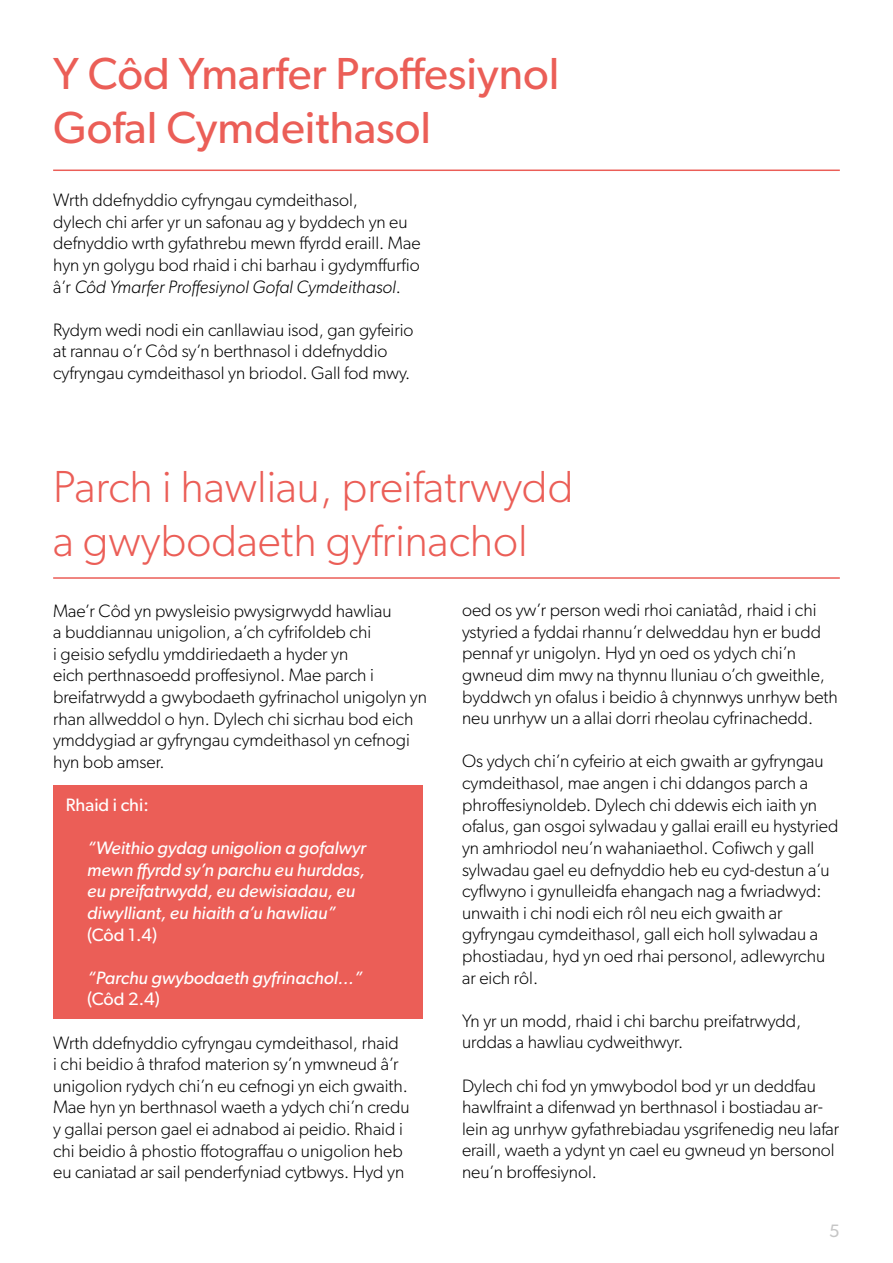
<style>
.page{position:relative;width:893px;height:1263px;background:#fff}
.page>*{position:absolute;margin:0;border:0;box-sizing:border-box;transform-origin:0 0}
.t1{font:300 45px/54px "Gibson";color:#eb5e57}
.t2{font:45px/54px "Gibson";color:#eb5e57}
.t3{font:300 18px/21.6px "Gibson";color:#000}
.t4{font:italic 18px/21.6px "Gibson";color:#fff}
.t5{font:18px "Gibson";color:#fff}
.t6{font:18px "Gibson";color:#c6c6c6}
.s1{font-style:italic}
</style>
<div class="page">
<div style="left:53px;top:785px;width:369px;height:233px;background:#eb5e57"></div>
<hr style="left:53px;top:170px;width:787px;height:1px;background:#eb5e57">
<hr style="left:53px;top:577px;width:787px;height:2px;background:#eb5e57">
<h1 class="t2" style="left:53px;top:46px;width:508px">Y Côd Ymarfer Proffesiynol<br>Gofal Cymdeithasol</h1>
<p class="t3" style="left:53px;top:189px;width:369px">Wrth ddefnyddio cyfryngau cymdeithasol,<br>dylech chi arfer yr un safonau ag y byddech yn eu defnyddio wrth gyfathrebu mewn ffyrdd eraill. Mae hyn yn golygu bod rhaid i chi barhau i gydymffurfio â’r <span class="s1">Côd Ymarfer Proffesiynol Gofal Cymdeithasol</span>.</p>
<p class="t3" style="left:53px;top:318px;width:362px">Rydym wedi nodi ein canllawiau isod, gan gyfeirio at rannau o’r Côd sy’n berthnasol i ddefnyddio cyfryngau cymdeithasol yn briodol. Gall fod mwy.</p>
<h1 class="t1" style="left:53px;top:459px;width:522px">Parch i hawliau, preifatrwydd a gwybodaeth gyfrinachol</h1>
<p class="t3" style="left:53px;top:599px;width:375px">Mae’r Côd yn pwysleisio pwysigrwydd hawliau<br>a buddiannau unigolion, a’ch cyfrifoldeb chi<br>i geisio sefydlu ymddiriedaeth a hyder yn<br>eich perthnasoedd proffesiynol. Mae parch i breifatrwydd a gwybodaeth gyfrinachol unigolyn yn rhan allweddol o hyn. Dylech chi sicrhau bod eich ymddygiad ar gyfryngau cymdeithasol yn cefnogi hyn bob amser.</p>
<p class="t5" style="left:66px;top:794px;width:84px">Rhaid i chi:</p>
<p class="t4" style="left:87px;top:837px;width:280px">“Weithio gydag unigolion a gofalwyr mewn ffyrdd sy’n parchu eu hurddas, eu preifatrwydd, eu dewisiadau, eu diwylliant, eu hiaith a’u hawliau”</p>
<p class="t5" style="left:87px;top:923px;width:71px">(Côd 1.4)</p>
<p class="t4" style="left:87px;top:966px;width:277px">“Parchu gwybodaeth gyfrinachol…”</p>
<p class="t5" style="left:87px;top:988px;width:74px">(Côd 2.4)</p>
<p class="t3" style="left:53px;top:1031px;width:358px">Wrth ddefnyddio cyfryngau cymdeithasol, rhaid<br>i chi beidio â thrafod materion sy’n ymwneud â’r unigolion rydych chi’n eu cefnogi yn eich gwaith.<br>Mae hyn yn berthnasol waeth a ydych chi’n credu y gallai person gael ei adnabod ai peidio. Rhaid i chi beidio â phostio ffotograffau o unigolion heb eu caniatad ar sail penderfyniad cytbwys. Hyd yn</p>
<p class="t3" style="left:462px;top:599px;width:377px">oed os yw’r person wedi rhoi caniatâd, rhaid i chi ystyried a fyddai rhannu’r delweddau hyn er budd pennaf yr unigolyn. Hyd yn oed os ydych chi’n gwneud dim mwy na thynnu lluniau o’ch gweithle, byddwch yn ofalus i beidio â chynnwys unrhyw beth neu unrhyw un a allai dorri rheolau cyfrinachedd.</p>
<p class="t3" style="left:462px;top:750px;width:378px">Os ydych chi’n cyfeirio at eich gwaith ar gyfryngau cymdeithasol, mae angen i chi ddangos parch a phroffesiynoldeb. Dylech chi ddewis eich iaith yn ofalus, gan osgoi sylwadau y gallai eraill eu hystyried yn amhriodol neu’n wahaniaethol. Cofiwch y gall sylwadau gael eu defnyddio heb eu cyd-destun a’u cyflwyno i gynulleidfa ehangach nag a fwriadwyd: unwaith i chi nodi eich rôl neu eich gwaith ar gyfryngau cymdeithasol, gall eich holl sylwadau a phostiadau, hyd yn oed rhai personol, adlewyrchu ar eich rôl.</p>
<p class="t3" style="left:462px;top:1009px;width:341px">Yn yr un modd, rhaid i chi barchu preifatrwydd, urddas a hawliau cydweithwyr.</p>
<p class="t3" style="left:462px;top:1074px;width:379px">Dylech chi fod yn ymwybodol bod yr un deddfau hawlfraint a difenwad yn berthnasol i bostiadau ar&shy;lein ag unrhyw gyfathrebiadau ysgrifenedig neu lafar eraill, waeth a ydynt yn cael eu gwneud yn bersonol neu’n broffesiynol.</p>
<p class="t6" style="left:829px;top:1220px;width:12px">5</p>
</div>
